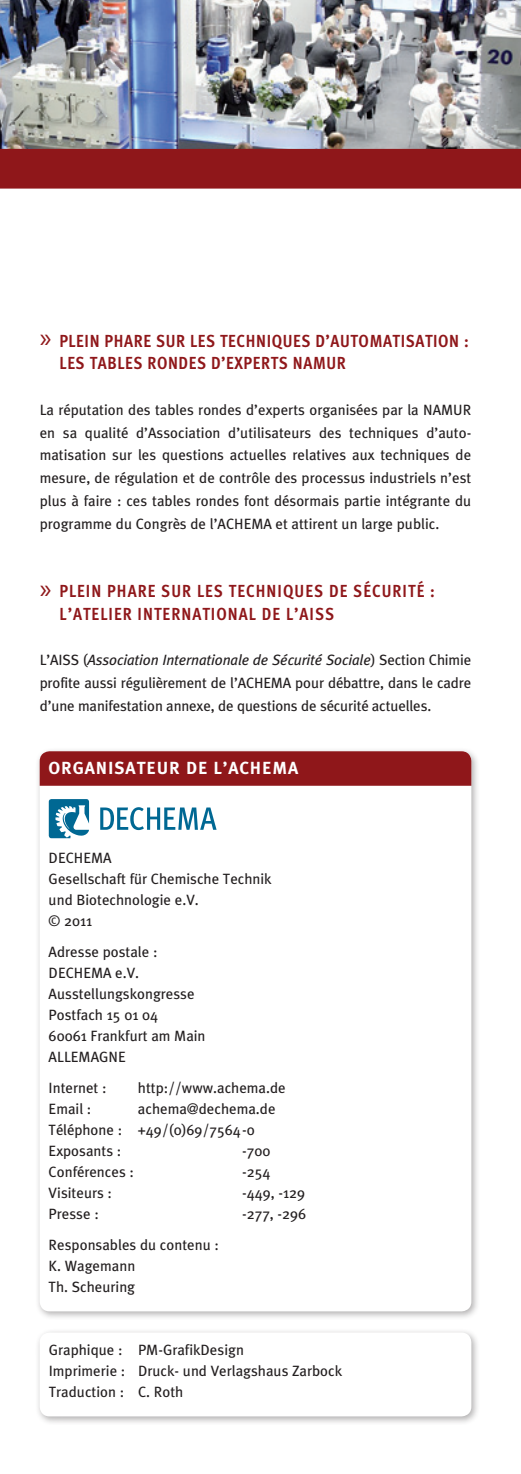
<style>
.page{position:relative;width:521px;height:1474px;background:#fff}
.page>*{position:absolute;margin:0;border:0;box-sizing:border-box;transform-origin:0 0}
.t1{font:700 condensed 17.5px/22.8px "Meta OT";letter-spacing:.035em;color:#8f171a}
.t2{font:700 condensed 17.5px/22.8px "Meta OT";letter-spacing:.06em;color:#8f171a}
.t3{font:700 17.5px "Meta Plus";letter-spacing:.05em;color:#fff}
.t4{font:14.88px/21px "Meta Plus";color:#231f20}
.s1{font-family:"Myriad Pro";font-weight:400;font-stretch:normal;font-size:28px}
.s2{font-style:italic}
</style>
<div class="page">
<img style="left:0;top:0;width:521px;height:149px">
<div style="left:35px;top:746px;width:444px;height:573px;background:#231f20;opacity:.35"></div>
<div style="left:40px;top:751px;width:431px;height:560px;background:#fff;border-radius:10px"></div>
<div style="left:35px;top:1327px;width:444px;height:97px;background:#231f20;opacity:.35"></div>
<div style="left:40px;top:1332px;width:431px;height:84px;background:#fff;border-radius:10px"></div>
<div style="left:40px;top:751px;width:431px;height:34px;background:#8f171a"></div>
<svg style="left:49px;top:799px;width:40px;height:39px"></svg>
<svg style="left:100px;top:807px;width:117px;height:23px"></svg>
<div style="left:0;top:149px;width:521px;height:40px;background:#8f171a"></div>
<p class="t1" style="left:60px;top:329px;width:411px;text-indent:-20px"><span class="s1">»</span> PLEIN PHARE SUR LES TECHNIQUES D’AUTOMATISATION :<br>LES TABLES RONDES D’EXPERTS NAMUR</p>
<p class="t4" style="left:40px;top:398px;width:433px;line-height:22.8px;text-align:justify">La réputation des tables rondes d’experts organisées par la NAMUR en sa qualité d’Association d’utilisateurs des techniques d’auto&shy;matisation sur les questions actuelles relatives aux techniques de mesure, de régulation et de contrôle des processus industriels n’est plus à faire : ces tables rondes font désormais partie intégrante du programme du Congrès de l’ACHEMA et attirent un large public.</p>
<p class="t2" style="left:60px;top:579px;width:377px;text-indent:-20px"><span class="s1">»</span> PLEIN PHARE SUR LES TECHNIQUES DE SÉCURITÉ :<br>L’ATELIER INTERNATIONAL DE L’AISS</p>
<p class="t4" style="left:40px;top:648px;width:433px;line-height:22.8px;text-align:justify">L’AISS (<span class="s2">Association Internationale de Sécurité Sociale</span>) Section Chimie profite aussi régulièrement de l’ACHEMA pour débattre, dans le cadre d’une manifestation annexe, de questions de sécurité actuelles.</p>
<p class="t3" style="left:49px;top:758px;width:47px">ORGANISATEUR</p>
<p class="t3" style="left:186px;top:758px;width:114px">DEL’ACHEMA</p>
<p class="t4" style="left:49px;top:847px;width:225px">DECHEMA<br>Gesellschaft für Chemische Technik und Biotechnologie e.V.<br>© 2011</p>
<p class="t4" style="left:49px;top:941px;width:158px">Adresse postale :<br>DECHEMA e.V.<br>Ausstellungskongresse<br>Postfach 15 01 04<br>60061 Frankfurt am Main<br>ALLEMAGNE</p>
<p class="t4" style="left:49px;top:1077px;width:59px">Internet :</p>
<p class="t4" style="left:138px;top:1077px;width:149px">http://www.achema.de</p>
<p class="t4" style="left:49px;top:1098px;width:44px">Email :</p>
<p class="t4" style="left:49px;top:1098px;width:228px;text-indent:89px">achema@dechema.de<br>Téléphone : +49/(0)69/7564-0<br>Exposants :</p>
<p class="t4" style="left:242px;top:1140px;width:30px">-700</p>
<p class="t4" style="left:49px;top:1161px;width:87px">Conférences :</p>
<p class="t4" style="left:242px;top:1161px;width:30px">-254</p>
<p class="t4" style="left:49px;top:1182px;width:65px">Visiteurs :</p>
<p class="t4" style="left:242px;top:1182px;width:65px">-449, -129</p>
<p class="t4" style="left:49px;top:1203px;width:52px">Presse :</p>
<p class="t4" style="left:242px;top:1203px;width:66px">-277, -296</p>
<p class="t4" style="left:49px;top:1234px;width:172px">Responsables du contenu :<br>K. Wagemann<br>Th. Scheuring</p>
<p class="t4" style="left:49px;top:1338px;width:295px">Graphique : PM-GrafikDesign<br>Imprimerie : Druck- und Verlagshaus Zarbock<br>Traduction : C. Roth</p>
</div>
